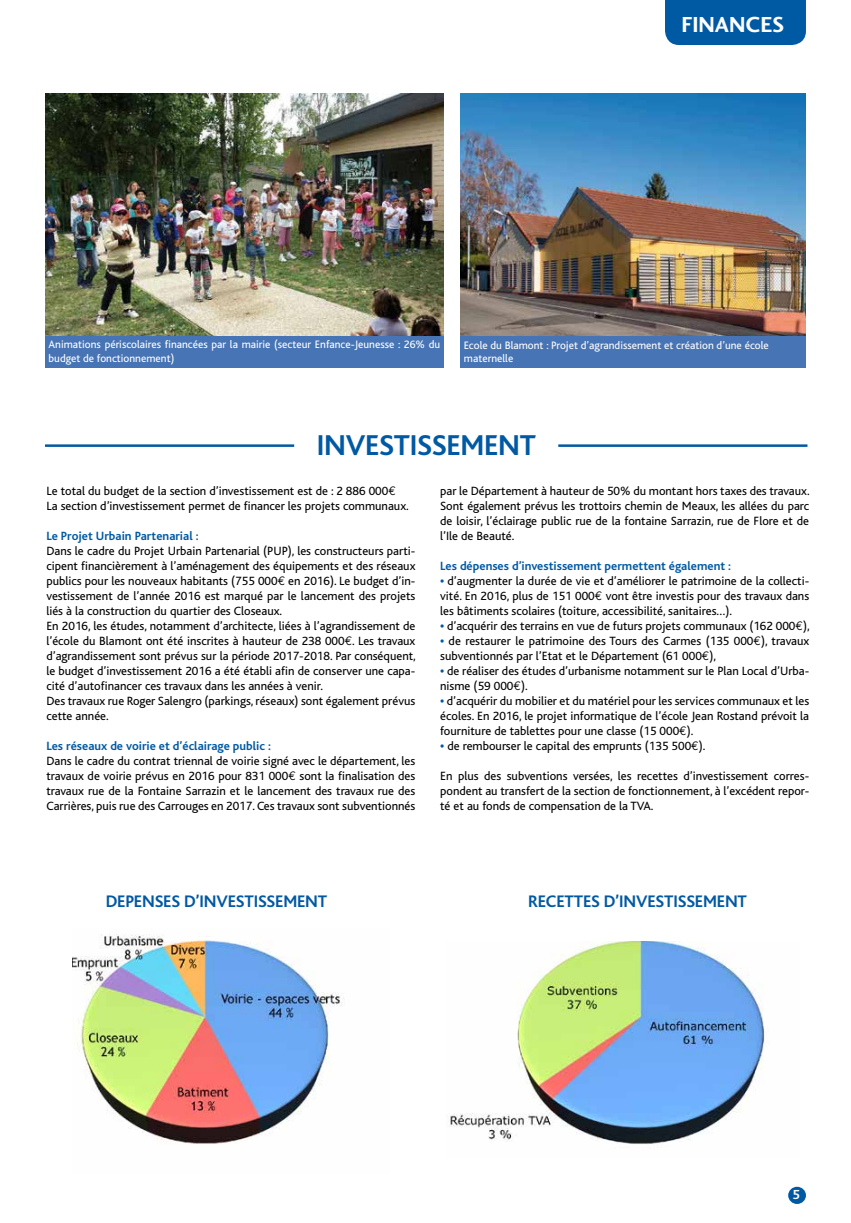
<style>
.page{position:relative;width:851px;height:1223px;background:#fff}
.page>*{position:absolute;margin:0;border:0;box-sizing:border-box;transform-origin:0 0}
.t1{font:700 30px "Bliss";letter-spacing:-.01em;color:#0059a3}
.t2{font:22.5px "Charlotte Sans Bold Plain";color:#fff}
.t3{font:700 17.5px "Bliss";letter-spacing:-.01em;color:#0059a3}
.t4{font:700 13.75px "Bliss";color:#fff}
.t5{font:12.5px/15px "Bliss";color:#000;text-align:justify}
.t6{font:700 12.5px "Bliss";color:#0059a3}
.t7{font:11.25px/13.5px "Bliss";color:#fff}
.s1{font-family:"Euro Mono"}
.s2{font-weight:800;color:#0059a3}
</style>
<div class="page">
<div style="left:788px;top:1186px;width:17px;height:17px;background:#0059a3;border-radius:50%"></div>
<img style="left:72px;top:934px;width:273px;height:210px">
<img style="left:450px;top:941px;width:315px;height:206px">
<hr style="left:45px;top:444px;width:249px;height:3px;background:#0059a3">
<hr style="left:558px;top:444px;width:249px;height:3px;background:#0059a3">
<div style="left:665px;top:0;width:140px;height:45px;background:#0059a3"></div>
<img style="left:45px;top:94px;width:399px;height:242px">
<img style="left:460px;top:94px;width:345px;height:243px">
<div style="left:45px;top:336px;width:399px;height:32px;background:#4774b4"></div>
<div style="left:460px;top:337px;width:345px;height:31px;background:#4774b4"></div>
<h2 class="t2" style="left:681px;top:11px;width:104px">FINANCES</h2>
<p class="t7" style="left:49px;top:338px;width:393px">Animations périscolaires financées par la mairie (secteur Enfance-Jeunesse : 26% du budget de fonctionnement)</p>
<p class="t7" style="left:464px;top:338px;width:306px">Ecole du Blamont : Projet d’agrandissement et création d’une école maternelle</p>
<h1 class="t1" style="left:317px;top:429px;width:220px">INVESTISSEMENT</h1>
<p class="t5" style="left:46px;top:484px;width:364px">Le total du budget de la section d’investissement est de : 2 886 000<span class="s1">E<br></span>La section d’investissement permet de financer les projets communaux.</p>
<p class="t6" style="left:46px;top:529px;width:154px">Le Projet Urbain Partenarial :</p>
<p class="t5" style="left:46px;top:544px;width:371px;text-align:left">Dans le cadre du Projet Urbain Partenarial (PUP), les constructeurs parti&shy;cipent financièrement à l’aménagement des équipements et des réseaux publics pour les nouveaux habitants (755 000<span class="s1">E</span> en 2016). Le budget d’in&shy;vestissement de l’année 2016 est marqué par le lancement des projets liés à la construction du quartier des Closeaux.<br>En 2016, les études, notamment d’architecte, liées à l’agrandissement de l’école du Blamont ont été inscrites à hauteur de 238 000<span class="s1">E</span>. Les travaux d’agrandissement sont prévus sur la période 2017-2018. Par conséquent, le budget d’investissement 2016 a été établi afin de conserver une capa&shy;cité d’autofinancer ces travaux dans les années à venir.<br>Des travaux rue Roger Salengro (parkings, réseaux) sont également prévus cette année.</p>
<p class="t6" style="left:46px;top:739px;width:226px">Les réseaux de voirie et d’éclairage public :</p>
<p class="t5" style="left:46px;top:754px;width:370px">Dans le cadre du contrat triennal de voirie signé avec le département, les travaux de voirie prévus en 2016 pour 831 000<span class="s1">E</span> sont la finalisation des travaux rue de la Fontaine Sarrazin et le lancement des travaux rue des Carrières, puis rue des Carrouges en 2017. Ces travaux sont subventionnés</p>
<p class="t5" style="left:440px;top:484px;width:371px">par le Département à hauteur de 50% du montant hors taxes des travaux.<br>Sont également prévus les trottoirs chemin de Meaux, les allées du parc de loisir, l’éclairage public rue de la fontaine Sarrazin, rue de Flore et de l’Ile de Beauté.</p>
<p class="t6" style="left:440px;top:559px;width:292px">Les dépenses d’investissement permettent également :</p>
<p class="t5" style="left:440px;top:574px;width:370px"><span class="s2">•</span> d’augmenter la durée de vie et d’améliorer le patrimoine de la collecti&shy;vité. En 2016, plus de 151 000<span class="s1">E</span> vont être investis pour des travaux dans les bâtiments scolaires (toiture, accessibilité, sanitaires…).</p>
<p class="t5" style="left:440px;top:619px;width:371px"><span class="s2">•</span> d’acquérir des terrains en vue de futurs projets communaux (162 000<span class="s1">E</span>),</p>
<p class="t5" style="left:440px;top:634px;width:370px"><span class="s2">•</span> de restaurer le patrimoine des Tours des Carmes (135 000<span class="s1">E</span>), travaux subventionnés par l’Etat et le Département (61 000<span class="s1">E</span>),</p>
<p class="t5" style="left:440px;top:664px;width:370px"><span class="s2">•</span> de réaliser des études d’urbanisme notamment sur le Plan Local d’Urba&shy;nisme (59 000<span class="s1">E</span>).</p>
<p class="t5" style="left:440px;top:694px;width:370px"><span class="s2">•</span> d’acquérir du mobilier et du matériel pour les services communaux et les écoles. En 2016, le projet informatique de l’école Jean Rostand prévoit la fourniture de tablettes pour une classe (15 000<span class="s1">E</span>).</p>
<p class="t5" style="left:440px;top:739px;width:267px"><span class="s2">•</span> de rembourser le capital des emprunts (135 500<span class="s1">E</span>).</p>
<p class="t5" style="left:440px;top:769px;width:370px">En plus des subventions versées, les recettes d’investissement corres&shy;pondent au transfert de la section de fonctionnement, à l’excédent repor&shy;té et au fonds de compensation de la TVA.</p>
<h3 class="t3" style="left:106px;top:892px;width:223px">DEPENSES D’INVESTISSEMENT</h3>
<h3 class="t3" style="left:528px;top:892px;width:220px">RECETTES D’INVESTISSEMENT</h3>
<p class="t4" style="left:792px;top:1187px;width:9px">5</p>
</div>
